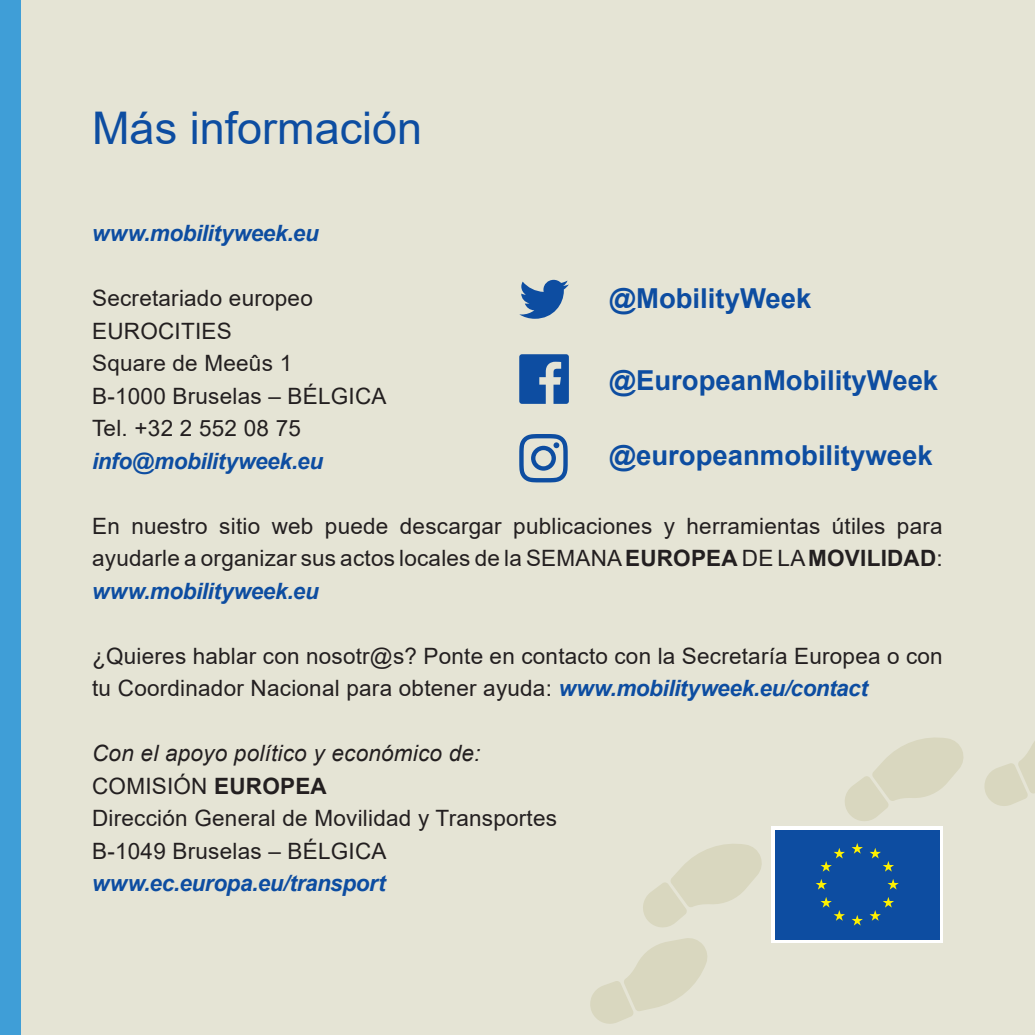
<style>
.page{position:relative;width:1035px;height:1035px;background:#e5e4d5}
.page>*{position:absolute;margin:0;border:0;box-sizing:border-box;transform-origin:0 0}
.t1{font:45px "Arial";color:#0d4da1}
.t2{font:700 27.5px "Arial";color:#0d4da1}
.t3{font:22.5px/32.5px "Arial";letter-spacing:.01em;color:#231f20}
.t4{font:italic 700 22.5px "Arial";letter-spacing:-.02em;color:#0d4da1}
.s1{font-weight:700}
.s2{font-weight:700;font-style:italic;color:#0d4da1}
.s3{font-style:italic}
</style>
<div class="page">
<div style="left:0;top:0;width:21px;height:1035px;background:#3f9ed7"></div>
<svg style="left:519px;top:434px;width:49px;height:48px"></svg>
<svg style="left:519px;top:354px;width:50px;height:50px"></svg>
<svg style="left:519px;top:280px;width:50px;height:39px"></svg>
<svg style="left:984px;top:741px;width:51px;height:65px"></svg>
<svg style="left:845px;top:737px;width:119px;height:84px"></svg>
<svg style="left:590px;top:938px;width:117px;height:86px"></svg>
<svg style="left:643px;top:844px;width:119px;height:83px"></svg>
<svg style="left:771px;top:826px;width:172px;height:117px;background:#e1e9f3"></svg>
<div style="left:775px;top:830px;width:164px;height:109px;background:#0d4da1"></div>
<svg style="left:816px;top:843px;width:83px;height:82px"></svg>
<h1 class="t1" style="left:92px;top:97px;width:332px">Más información</h1>
<p class="t4" style="left:92px;top:218px;width:228px">www.mobilityweek.eu</p>
<p class="t3" style="left:92px;top:282px;width:296px">Secretariado europeo<br>EUROCITIES<br>Square de Meeûs 1<br>B-1000 Bruselas – BÉLGICA<br>Tel. +32 2 552 08 75</p>
<p class="t4" style="left:92px;top:446px;width:232px">info@mobilityweek.eu</p>
<p class="t2" style="left:609px;top:280px;width:204px">@MobilityWeek</p>
<p class="t2" style="left:609px;top:362px;width:330px">@EuropeanMobilityWeek</p>
<p class="t2" style="left:609px;top:437px;width:325px">@europeanmobilityweek</p>
<p class="t3" style="left:92px;top:509px;width:852px;text-align:justify">En nuestro sitio web puede descargar publicaciones y herramientas útiles para ayudarle a organizar sus actos locales de la SEMANA <span class="s1">EUROPEA</span> DE LA <span class="s1">MOVILIDAD</span>: <span class="s2">www.mobilityweek.eu</span></p>
<p class="t3" style="left:92px;top:639px;width:852px">¿Quieres hablar con nosotr@s? Ponte en contacto con la Secretaría Europea o con tu Coordinador Nacional para obtener ayuda: <span class="s2">www.mobilityweek.eu/contact</span></p>
<p class="t3" style="left:92px;top:737px;width:466px"><span class="s3">Con el apoyo político y económico de:<br></span>COMISIÓN <span class="s1">EUROPEA<br></span>Dirección General de Movilidad y Transportes<br>B-1049 Bruselas – BÉLGICA</p>
<p class="t4" style="left:92px;top:868px;width:295px">www.ec.europa.eu/transport</p>
</div>
